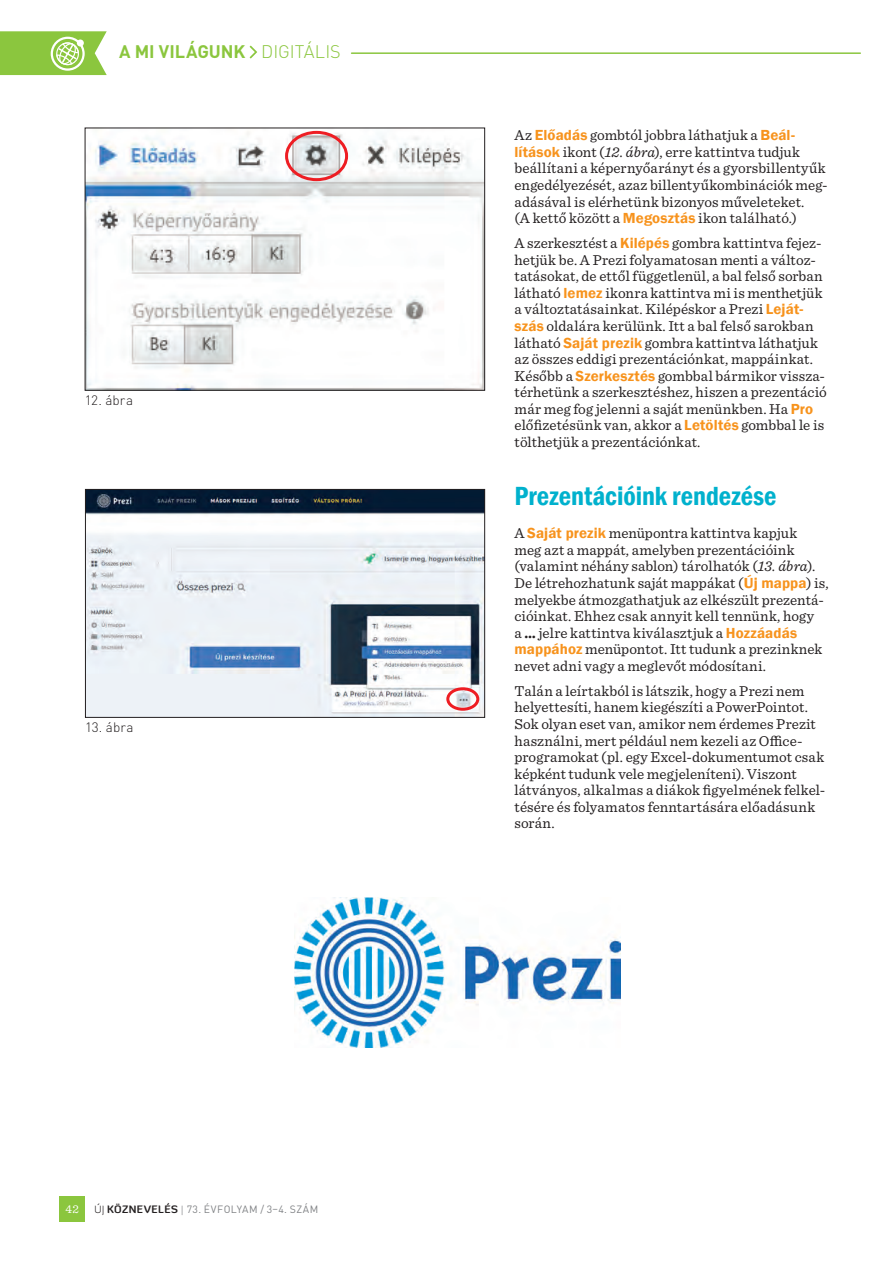
<style>
.page{position:relative;width:893px;height:1263px;background:#fff}
.page>*{position:absolute;margin:0;border:0;box-sizing:border-box;transform-origin:0 0}
.t1{font:600 condensed 27px "Franklin Gothic";letter-spacing:-.005em;color:#00b1cd}
.t2{font:700 18px "DIN Pro";letter-spacing:-.005em;color:#8bc63e}
.t3{font:15px/16.6px "Sentinel";letter-spacing:.005em;color:#231f20}
.t4{font:300 13.5px "DIN Pro";letter-spacing:.01em;color:#231f20}
.t5{font:12px "Sentinel";color:#fff}
.t6{font:10.5px "DIN Pro";letter-spacing:.04em;color:#808285}
.s1{font-weight:300}
.s2{font-family:"Diavlo";font-weight:300;color:#231f20}
.s3{font-family:"Diavlo";font-weight:700;color:#231f20}
.s4{font-family:"Sentinel"}
.s5{font-family:"Franklin Gothic";font-weight:600;color:#f7931d}
.s6{font-style:italic}
.s7{font-weight:700}
</style>
<div class="page">
<div style="left:60px;top:1197px;width:25px;height:25px;background:#8bc63e"></div>
<svg style="left:250px;top:46px;width:7px;height:12px"></svg>
<hr style="left:352px;top:52px;width:508px;height:2px;background:#8bc63e">
<svg style="left:0;top:31px;width:107px;height:44px;background:#9acd58"></svg>
<div style="left:77px;top:39px;width:7px;height:8px;background:#fff;border-radius:50%"></div>
<div style="left:51px;top:37px;width:34px;height:34px;border:2px solid #fff;border-radius:50%"></div>
<img style="left:87px;top:491px;width:396px;height:225px">
<div style="left:85px;top:489px;width:400px;height:229px;border:1px solid #231f20"></div>
<img style="left:87px;top:130px;width:396px;height:259px">
<div style="left:85px;top:128px;width:400px;height:263px;border:1px solid #231f20"></div>
<div style="left:285px;top:131px;width:63px;height:50px;border:3px solid #ee1d23;border-radius:50%"></div>
<div style="left:446px;top:687px;width:33px;height:24px;border:3px solid #ee1d23;border-radius:50%"></div>
<img style="left:294px;top:898px;width:326px;height:150px">
<p class="t2" style="left:119px;top:40px;width:223px">A MI VILÁGUNK <span class="s1">DIGITÁLIS</span></p>
<p class="t4" style="left:85px;top:391px;width:50px">12. ábra</p>
<p class="t4" style="left:85px;top:718px;width:50px">13. ábra</p>
<p class="t5" style="left:66px;top:1200px;width:15px">42</p>
<p class="t6" style="left:95px;top:1202px;width:225px"><span class="s2">ÚJ</span> <span class="s3">KÖZNEVELÉS</span> <span class="s4">|</span> 73. ÉVFOLYAM / 3–4. SZÁM</p>
<p class="t3" style="left:515px;top:126px;width:315px">Az <span class="s5">Előadás</span> gombtól jobbra láthatjuk a <span class="s5">Beál&shy;lítások</span> ikont (<span class="s6">12. ábra</span>), erre kattintva tudjuk beállítani a képernyőarányt és a gyorsbillentyűk engedélyezését, azaz billentyűkombinációk meg&shy;adásával is elérhetünk bizonyos műveleteket.<br>(A kettő között a <span class="s5">Megosztás</span> ikon található.)</p>
<p class="t3" style="left:515px;top:234px;width:314px">A szerkesztést a <span class="s5">Kilépés</span> gombra kattintva fejez&shy;hetjük be. A Prezi folyamatosan menti a változ&shy;tatásokat, de ettől függetlenül, a bal felső sorban látható <span class="s5">lemez</span> ikonra kattintva mi is menthetjük a változtatásainkat. Kilépéskor a Prezi <span class="s5">Leját&shy;szás</span> oldalára kerülünk. Itt a bal felső sarokban látható <span class="s5">Saját prezik</span> gombra kattintva láthatjuk az összes eddigi prezentációnkat, mappáinkat.<br>Később a <span class="s5">Szerkesztés</span> gombbal bármikor vissza&shy;térhetünk a szerkesztéshez, hiszen a prezentáció már meg fog jelenni a saját menünkben. Ha <span class="s5">Pro </span>előfizetésünk van, akkor a <span class="s5">Letöltés</span> gombbal le is tölthetjük a prezentációnkat.</p>
<h1 class="t1" style="left:515px;top:478px;width:264px">Prezentációink rendezése</h1>
<p class="t3" style="left:515px;top:524px;width:316px">A <span class="s5">Saját prezik</span> menüpontra kattintva kapjuk<br>meg azt a mappát, amelyben prezentációink (valamint néhány sablon) tárolhatók (<span class="s6">13. ábra</span>).<br>De létrehozhatunk saját mappákat (<span class="s5">Új mappa</span>) is, melyekbe átmozgathatjuk az elkészült prezentá&shy;cióinkat. Ehhez csak annyit kell tennünk, hogy<br>a <span class="s7">…</span> jelre kattintva kiválasztjuk a <span class="s5">Hozzáadás mappához</span> menüpontot. Itt tudunk a prezinknek nevet adni vagy a meglevőt módosítani.</p>
<p class="t3" style="left:515px;top:681px;width:312px">Talán a leírtakból is látszik, hogy a Prezi nem helyettesíti, hanem kiegészíti a PowerPointot.<br>Sok olyan eset van, amikor nem érdemes Prezit használni, mert például nem kezeli az Office&shy;programokat (pl. egy Excel-dokumentumot csak képként tudunk vele megjeleníteni). Viszont látványos, alkalmas a diákok figyelmének felkel&shy;tésére és folyamatos fenntartására előadásunk során.</p>
</div>
